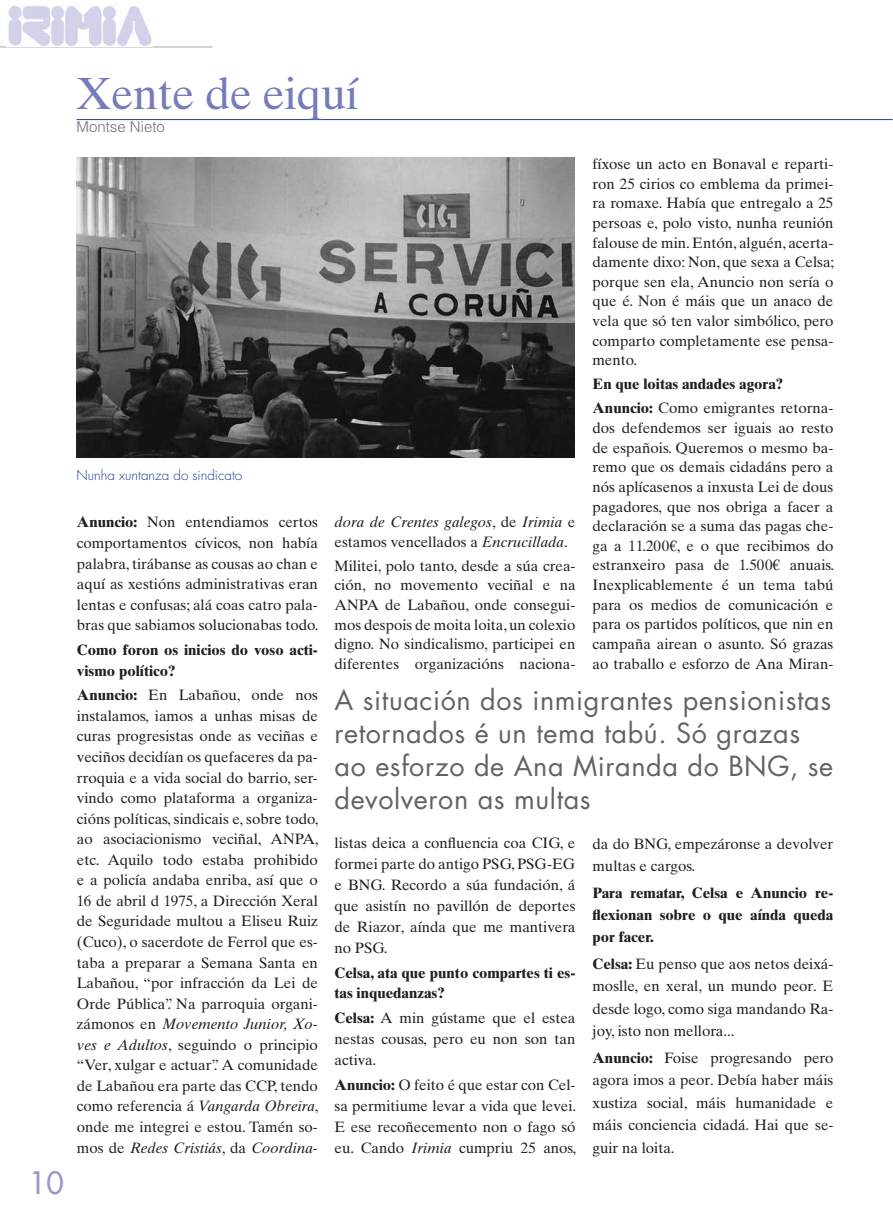
<style>
.page{position:relative;width:893px;height:1212px;background:#fff}
.page>*{position:absolute;margin:0;border:0;box-sizing:border-box;transform-origin:0 0}
.t1{font:45px "Times Ten LT Std";letter-spacing:-.01em;color:#767cb9}
.t2{font:500 30px "Futura Std";color:#979aca}
.t3{font:27px/33px "Futura Std";letter-spacing:.02em;color:#636366}
.t4{font:15px/20.5px "Times Ten LT Std";color:#231f20;text-align:justify}
.t5{font:700 15px/22.4px "Times Ten LT Std";color:#231f20}
.t6{font:italic 15px/19.5px "Times Ten LT Std";color:#231f20}
.t7{font:300 15px "Helvetica LT Std";color:#6f7073}
.t8{font:300 13.5px "Futura Std";color:#1b3f94}
.s1{font-weight:700}
.s2{font-style:italic}
.s3{font-style:normal}
.s4{font-weight:400}
</style>
<div class="page">
<hr style="left:0;top:47px;width:213px;height:1px;background:#a8a9ad">
<img style="left:8px;top:5px;width:144px;height:41px">
<img style="left:77px;top:157px;width:498px;height:301px">
<hr style="left:77px;top:119px;width:816px;height:1px;background:#1b3f94">
<h2 class="t2" style="left:29px;top:1164px;width:36px">10</h2>
<h1 class="t1" style="left:77px;top:67px;width:283px">Xente de eiquí</h1>
<p class="t7" style="left:77px;top:117px;width:90px">Montse Nieto</p>
<p class="t8" style="left:77px;top:467px;width:167px">Nunha xuntanza do sindicato</p>
<p class="t4" style="left:77px;top:512px;width:243px"><span class="s1">Anuncio:</span> Non entendiamos certos comportamentos cívicos, non había palabra, tirábanse as cousas ao chan e aquí as xestións administrativas eran lentas e confusas; alá coas catro pala&shy;bras que sabiamos solucionabas todo.</p>
<p class="t5" style="left:77px;top:639px;width:242px;line-height:20.5px">Como foron os inicios do voso acti&shy;vismo político?</p>
<p class="t4" style="left:77px;top:685px;width:243px"><span class="s1">Anuncio:</span> En Labañou, onde nos instalamos, iamos a unhas misas de curas progresistas onde as veciñas e veciños decidían os quefaceres da pa&shy;rroquia e a vida social do barrio, ser&shy;vindo como plataforma a organiza&shy;cións políticas, sindicais e, sobre todo, ao asociacionismo veciñal, ANPA, etc. Aquilo todo estaba prohibido e a policía andaba enriba, así que o 16 de abril d 1975, a Dirección Xeral de Seguridade multou a Eliseu Ruiz (Cuco), o sacerdote de Ferrol que es&shy;taba a preparar a Semana Santa en Labañou, “por infracción da Lei de Orde Pública”. Na parroquia organi&shy;zámonos en <span class="s2">Movemento Junior, Xo&shy;ves e Adultos</span>, seguindo o principio “Ver, xulgar e actuar”. A comunidade de Labañou era parte das CCP, tendo como referencia á <span class="s2">Vangarda Obreira</span>, onde me integrei e estou. Tamén so&shy;mos de <span class="s2">Redes Cristiás</span>, da <span class="s2">Coordina-</span></p>
<p class="t6" style="left:334px;top:512px;width:242px">dora de Crentes galegos<span class="s3">, de</span> Irimia <span class="s3">e estamos vencellados a</span> Encrucillada<span class="s3">.</span></p>
<p class="t4" style="left:334px;top:556px;width:242px;line-height:19.5px">Militei, polo tanto, desde a súa crea&shy;ción, no movemento veciñal e na ANPA de Labañou, onde consegui&shy;mos despois de moita loita, un colexio digno. No sindicalismo, participei en diferentes organizacións naciona-</p>
<p class="t4" style="left:592px;top:154px;width:243px;line-height:19.6px">fíxose un acto en Bonaval e reparti&shy;ron 25 cirios co emblema da primei&shy;ra romaxe. Había que entregalo a 25 persoas e, polo visto, nunha reunión falouse de min. Entón, alguén, acerta&shy;damente dixo: Non, que sexa a Celsa; porque sen ela, Anuncio non sería o que é. Non é máis que un anaco de vela que só ten valor simbólico, pero comparto completamente ese pensa&shy;mento.</p>
<p class="t5" style="left:592px;top:372px;width:242px;line-height:23.9px">En que loitas andades agora?<br>Anuncio: <span class="s4">Como emigrantes retorna-</span></p>
<p class="t4" style="left:592px;top:418px;width:243px;line-height:19.6px">dos defendemos ser iguais ao resto de españois. Queremos o mesmo ba&shy;remo que os demais cidadáns pero a nós aplícasenos a inxusta Lei de dous pagadores, que nos obriga a facer a declaración se a suma das pagas che&shy;ga a 11.200€, e o que recibimos do estranxeiro pasa de 1.500€ anuais.<br>Inexplicablemente é un tema tabú para os medios de comunicación e para os partidos políticos, que nin en campaña airean o asunto. Só grazas ao traballo e esforzo de Ana Miran-</p>
<h3 class="t3" style="left:334px;top:684px;width:500px">A situación dos inmigrantes pensionistas retornados é un tema tabú. Só grazas ao esforzo de Ana Miranda do BNG, se devolveron as multas</h3>
<p class="t4" style="left:334px;top:833px;width:242px">listas deica a confluencia coa CIG, e formei parte do antigo PSG, PSG-EG e BNG. Recordo a súa fundación, á que asistín no pavillón de deportes de Riazor, aínda que me mantivera no PSG.</p>
<p class="t5" style="left:334px;top:962px;width:242px;line-height:20.9px">Celsa, ata que punto compartes ti es&shy;tas inquedanzas?</p>
<p class="t4" style="left:334px;top:1008px;width:242px"><span class="s1">Celsa:</span> A min gústame que el estea nestas cousas, pero eu non son tan activa.</p>
<p class="t4" style="left:334px;top:1074px;width:243px"><span class="s1">Anuncio:</span> O feito é que estar con Cel&shy;sa permitiume levar a vida que levei.<br>E ese recoñecemento non o fago só eu. Cando <span class="s2">Irimia</span> cumpriu 25 anos,</p>
<p class="t4" style="left:592px;top:832px;width:242px;line-height:22.4px">da do BNG, empezáronse a devolver multas e cargos.</p>
<p class="t5" style="left:592px;top:881px;width:242px;text-align:justify">Para rematar, Celsa e Anuncio re&shy;flexionan sobre o que aínda queda por facer.</p>
<p class="t4" style="left:592px;top:953px;width:242px;line-height:22.4px"><span class="s1">Celsa:</span> Eu penso que aos netos deixá&shy;moslle, en xeral, un mundo peor. E desde logo, como siga mandando Ra&shy;joy, isto non mellora...</p>
<p class="t4" style="left:592px;top:1046px;width:242px;line-height:22.4px"><span class="s1">Anuncio:</span> Foise progresando pero agora imos a peor. Debía haber máis xustiza social, máis humanidade e máis conciencia cidadá. Hai que se&shy;guir na loita.</p>
</div>
